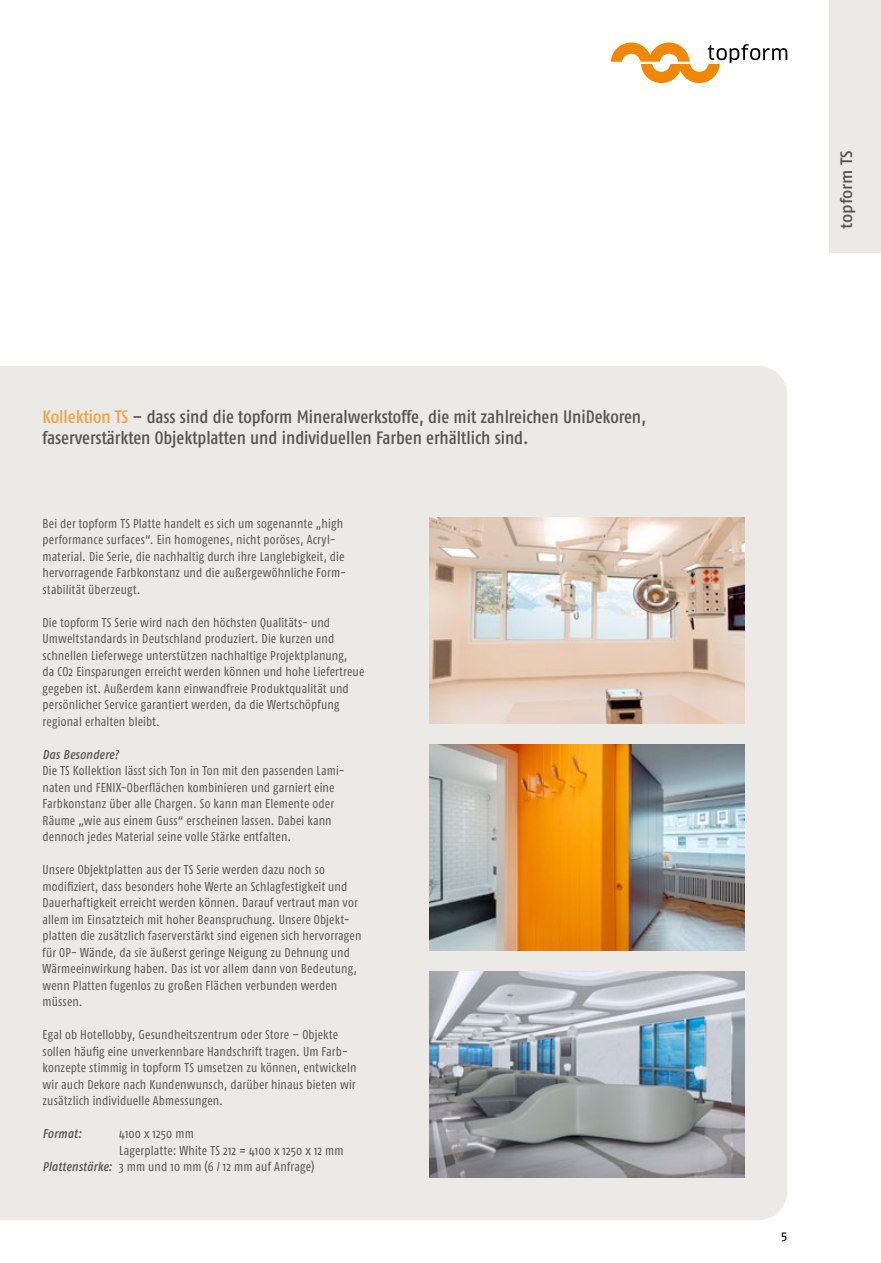
<style>
.page{position:relative;width:881px;height:1263px;background:#fff}
.page>*{position:absolute;margin:0;border:0;box-sizing:border-box;transform-origin:0 0}
.t1{font:18px/21.6px "Fago Co Med";color:#565656}
.t2{font:16.5px "Fago No Med";letter-spacing:-.01em;color:#565656}
.t3{font:12.75px/16.5px "Fago Co";letter-spacing:.01em;color:#565656}
.t4{font:italic 12.75px "Fago Co Med";letter-spacing:.015em;color:#565656}
.t5{font:12.75px "Fago No Regular LF";color:#000}
.s1{color:#f6a13f}
.s2{font-family:"Fago Co Med";font-style:italic}
</style>
<div class="page">
<div style="left:0;top:366px;width:787px;height:854px;background:#eceae7"></div>
<svg style="left:610px;top:43px;width:177px;height:40px"></svg>
<img style="left:429px;top:517px;width:315px;height:206px">
<img style="left:429px;top:972px;width:315px;height:206px">
<img style="left:429px;top:745px;width:315px;height:205px">
<div style="left:829px;top:0;width:51px;height:253px;background:#eceae7"></div>
<h1 class="t1" style="left:43px;top:405px;width:605px"><span class="s1">Kollektion TS</span> – dass sind die topform Mineralwerkstoffe, die mit zahlreichen UniDekoren, faserverstärkten Objektplatten und individuellen Farben erhältlich sind.</h1>
<p class="t3" style="left:43px;top:515px;width:305px">Bei der topform TS Platte handelt es sich um sogenannte „high performance surfaces“. Ein homogenes, nicht poröses, Acryl&shy;material. Die Serie, die nachhaltig durch ihre Langlebigkeit, die hervorragende Farbkonstanz und die außergewöhnliche Form&shy;stabilität überzeugt.</p>
<p class="t3" style="left:43px;top:614px;width:323px">Die topform TS Serie wird nach den höchsten Qualitäts- und Umweltstandards in Deutschland produziert. Die kurzen und schnellen Lieferwege unterstützen nachhaltige Projektplanung,<br>da CO2 Einsparungen erreicht werden können und hohe Liefertreue gegeben ist. Außerdem kann einwandfreie Produktqualität und persönlicher Service garantiert werden, da die Wertschöpfung regional erhalten bleibt.</p>
<p class="t4" style="left:43px;top:747px;width:77px">Das Besondere?</p>
<p class="t3" style="left:43px;top:762px;width:302px">Die TS Kollektion lässt sich Ton in Ton mit den passenden Lami&shy;naten und FENIX-Oberflächen kombinieren und garniert eine Farbkonstanz über alle Chargen. So kann man Elemente oder Räume „wie aus einem Guss“ erscheinen lassen. Dabei kann dennoch jedes Material seine volle Stärke entfalten.</p>
<p class="t3" style="left:43px;top:861px;width:320px">Unsere Objektplatten aus der TS Serie werden dazu noch so modifiziert, dass besonders hohe Werte an Schlagfestigkeit und Dauerhaftigkeit erreicht werden können. Darauf vertraut man vor allem im Einsatzteich mit hoher Beanspruchung. Unsere Objekt&shy;platten die zusätzlich faserverstärkt sind eigenen sich hervorragen für OP- Wände, da sie äußerst geringe Neigung zu Dehnung und Wärmeeinwirkung haben. Das ist vor allem dann von Bedeutung, wenn Platten fugenlos zu großen Flächen verbunden werden müssen.</p>
<p class="t3" style="left:43px;top:1026px;width:315px">Egal ob Hotellobby, Gesundheitszentrum oder Store – Objekte sollen häufig eine unverkennbare Handschrift tragen. Um Farb&shy;konzepte stimmig in topform TS umsetzen zu können, entwickeln wir auch Dekore nach Kundenwunsch, darüber hinaus bieten wir zusätzlich individuelle Abmessungen.</p>
<p class="t4" style="left:43px;top:1126px;width:40px">Format:</p>
<p class="t3" style="left:119px;top:1125px;width:76px">4100 x 1250 mm</p>
<p class="t3" style="left:119px;top:1142px;width:226px">Lagerplatte: White TS 212 = 4100 x 1250 x 12 mm</p>
<p class="t3" style="left:43px;top:1158px;width:273px"><span class="s2">Plattenstärke:</span> 3 mm und 10 mm (6 / 12 mm auf Anfrage)</p>
<p class="t2" style="left:836px;top:229px;width:80px;rotate:-90deg">topform TS</p>
<p class="t5" style="left:780px;top:1229px;width:8px">5</p>
</div>
